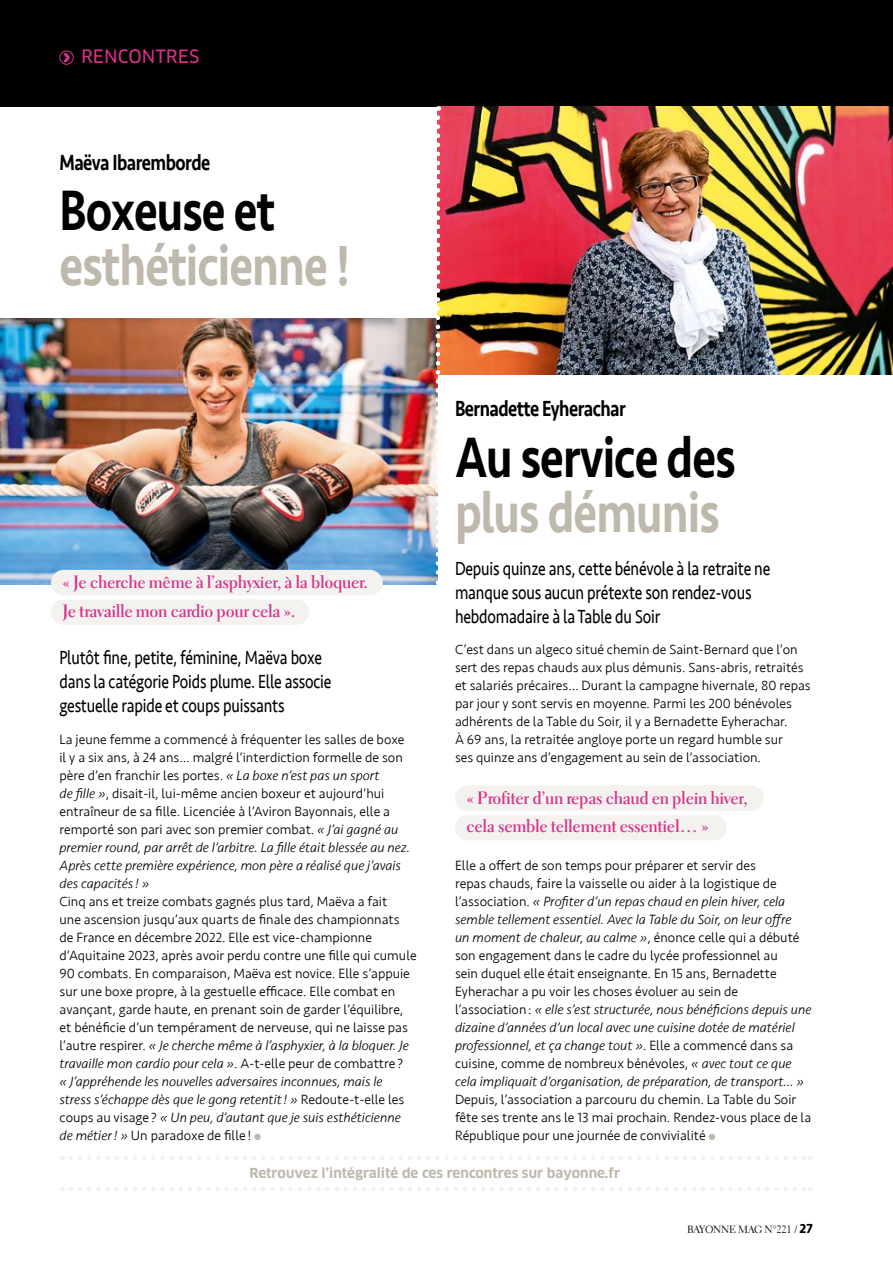
<style>
.page{position:relative;width:893px;height:1263px;background:#fff}
.page>*{position:absolute;margin:0;border:0;box-sizing:border-box;transform-origin:0 0}
.t1{font:500 58.5px/55.5px "Seravek";letter-spacing:-.02em;color:#beb9ac;scale:.8 1}
.t2{font:500 58.5px/55.5px "Seravek";letter-spacing:-.02em;color:#000;scale:.8 1}
.t3{font:500 22.5px "Seravek";letter-spacing:-.03em;color:#000;scale:.8 1}
.t4{font:19.5px/24px "Seravek";letter-spacing:-.01em;color:#000;scale:.8 1}
.t5{font:18px/28.5px "Electra LH Bold Display";letter-spacing:.02em;color:#d8308a}
.t6{font:18px "Clan OT News";color:#d8308a}
.TEXTE_Article{font:300 13.8px/18px "Seravek";color:#000}
.t7{font:700 13.5px "Clan OT";color:#beb9ac}
.t8{font:10.5px "Electra LH";letter-spacing:-.02em;color:#000}
.s1{color:#000}
.s2{font-style:italic}
.s3{color:#beb9ac}
.s4{font-family:"Seravek";font-weight:700;font-size:13.5px}
</style>
<div class="page">
<div style="left:0;top:0;width:893px;height:106px;background:#000"></div>
<div style="left:60px;top:51px;width:14px;height:14px;border:1px solid #d8308a;border-radius:50%"></div>
<svg style="left:64px;top:53px;width:6px;height:9px"></svg>
<img style="left:0;top:319px;width:436px;height:265px">
<img style="left:438px;top:106px;width:455px;height:268px">
<div style="left:51px;top:570px;width:332px;height:25px;background:#f3f2ef;border-radius:13px"></div>
<div style="left:455px;top:785px;width:309px;height:26px;background:#f3f2ef;border-radius:13px"></div>
<div style="left:51px;top:599px;width:258px;height:26px;background:#f3f2ef;border-radius:13px"></div>
<div style="left:455px;top:815px;width:272px;height:25px;background:#f3f2ef;border-radius:13px"></div>
<svg style="left:436px;top:117px;width:4px;height:468px"></svg>
<svg style="left:71px;top:1156px;width:740px;height:4px"></svg>
<svg style="left:71px;top:1187px;width:740px;height:4px"></svg>
<p class="t6" style="left:81px;top:46px;width:120px">RENCONTRES</p>
<p class="t3" style="left:60px;top:148px;width:190px">Maëva Ibaremborde</p>
<p class="t1" style="left:60px;top:183px;width:366px"><span class="s1">Boxeuse et </span>esthéticienne !</p>
<p class="t5" style="left:63px;top:568px;width:306px">« Je cherche même à l’asphyxier, à la bloquer.<br>Je travaille mon cardio pour cela ».</p>
<p class="t4" style="left:60px;top:646px;width:341px">Plutôt fine, petite, féminine, Maëva boxe dans la catégorie Poids plume. Elle associe gestuelle rapide et coups puissants</p>
<p class="TEXTE_Article" style="left:60px;top:731px;width:352px">La jeune femme a commencé à fréquenter les salles de boxe il y a six ans, à 24 ans… malgré l’interdiction formelle de son père d’en franchir les portes. <span class="s2">« La boxe n’est pas un sport<br>de fille »</span>, disait-il, lui-même ancien boxeur et aujourd’hui entraîneur de sa fille. Licenciée à l’Aviron Bayonnais, elle a remporté son pari avec son premier combat. <span class="s2">« J’ai gagné au premier round, par arrêt de l’arbitre. La fille était blessée au nez.<br>Après cette première expérience, mon père a réalisé que j’avais des capacités! »</span></p>
<p class="TEXTE_Article" style="left:60px;top:893px;width:359px">Cinq ans et treize combats gagnés plus tard, Maëva a fait<br>une ascension jusqu’aux quarts de finale des championnats de France en décembre 2022. Elle est vice-championne d’Aquitaine 2023, après avoir perdu contre une fille qui cumule 90 combats. En comparaison, Maëva est novice. Elle s’appuie sur une boxe propre, à la gestuelle efficace. Elle combat en avançant, garde haute, en prenant soin de garder l’équilibre, et bénéficie d’un tempérament de nerveuse, qui ne laisse pas l’autre respirer. <span class="s2">« Je cherche même à l’asphyxier, à la bloquer. Je travaille mon cardio pour cela »</span>. A-t-elle peur de combattre ?<br><span class="s2">« J’appréhende les nouvelles adversaires inconnues, mais le stress s’échappe dès que le gong retentit! »</span> Redoute-t-elle les coups au visage ? <span class="s2">« Un peu, d’autant que je suis esthéticienne de métier! »</span> Un paradoxe de fille ! <span class="s3">●</span></p>
<p class="t3" style="left:455px;top:395px;width:215px">Bernadette Eyherachar</p>
<p class="t2" style="left:455px;top:430px;width:352px">Au service des <span class="s3">plus démunis</span></p>
<p class="t4" style="left:455px;top:557px;width:396px">Depuis quinze ans, cette bénévole à la retraite ne manque sous aucun prétexte son rendez-vous hebdomadaire à la Table du Soir</p>
<p class="TEXTE_Article" style="left:455px;top:640px;width:357px">C’est dans un algeco situé chemin de Saint-Bernard que l’on sert des repas chauds aux plus démunis. Sans-abris, retraités et salariés précaires… Durant la campagne hivernale, 80 repas par jour y sont servis en moyenne. Parmi les 200 bénévoles adhérents de la Table du Soir, il y a Bernadette Eyherachar.<br>À 69 ans, la retraitée angloye porte un regard humble sur<br>ses quinze ans d’engagement au sein de l’association.</p>
<p class="t5" style="left:467px;top:783px;width:282px">« Profiter d’un repas chaud en plein hiver, cela semble tellement essentiel… »</p>
<p class="TEXTE_Article" style="left:455px;top:856px;width:358px">Elle a offert de son temps pour préparer et servir des<br>repas chauds, faire la vaisselle ou aider à la logistique de l’association. <span class="s2">« Profiter d’un repas chaud en plein hiver, cela semble tellement essentiel. Avec la Table du Soir, on leur offre<br>un moment de chaleur, au calme »</span>, énonce celle qui a débuté son engagement dans le cadre du lycée professionnel au<br>sein duquel elle était enseignante. En 15 ans, Bernadette Eyherachar a pu voir les choses évoluer au sein de l’association: <span class="s2">« elle s’est structurée, nous bénéficions depuis une dizaine d’années d’un local avec une cuisine dotée de matériel professionnel, et ça change tout »</span>. Elle a commencé dans sa cuisine, comme de nombreux bénévoles, <span class="s2">« avec tout ce que cela impliquait d’organisation, de préparation, de transport… » </span>Depuis, l’association a parcouru du chemin. La Table du Soir fête ses trente ans le 13 mai prochain. Rendez-vous place de la République pour une journée de convivialité <span class="s3">●</span></p>
<p class="t7" style="left:249px;top:1165px;width:372px">Retrouvez l’intégralité de ces rencontres sur bayonne.fr</p>
<p class="t8" style="left:687px;top:1223px;width:127px">BAYONNE MAG N°221 / <span class="s4">27</span></p>
</div>
